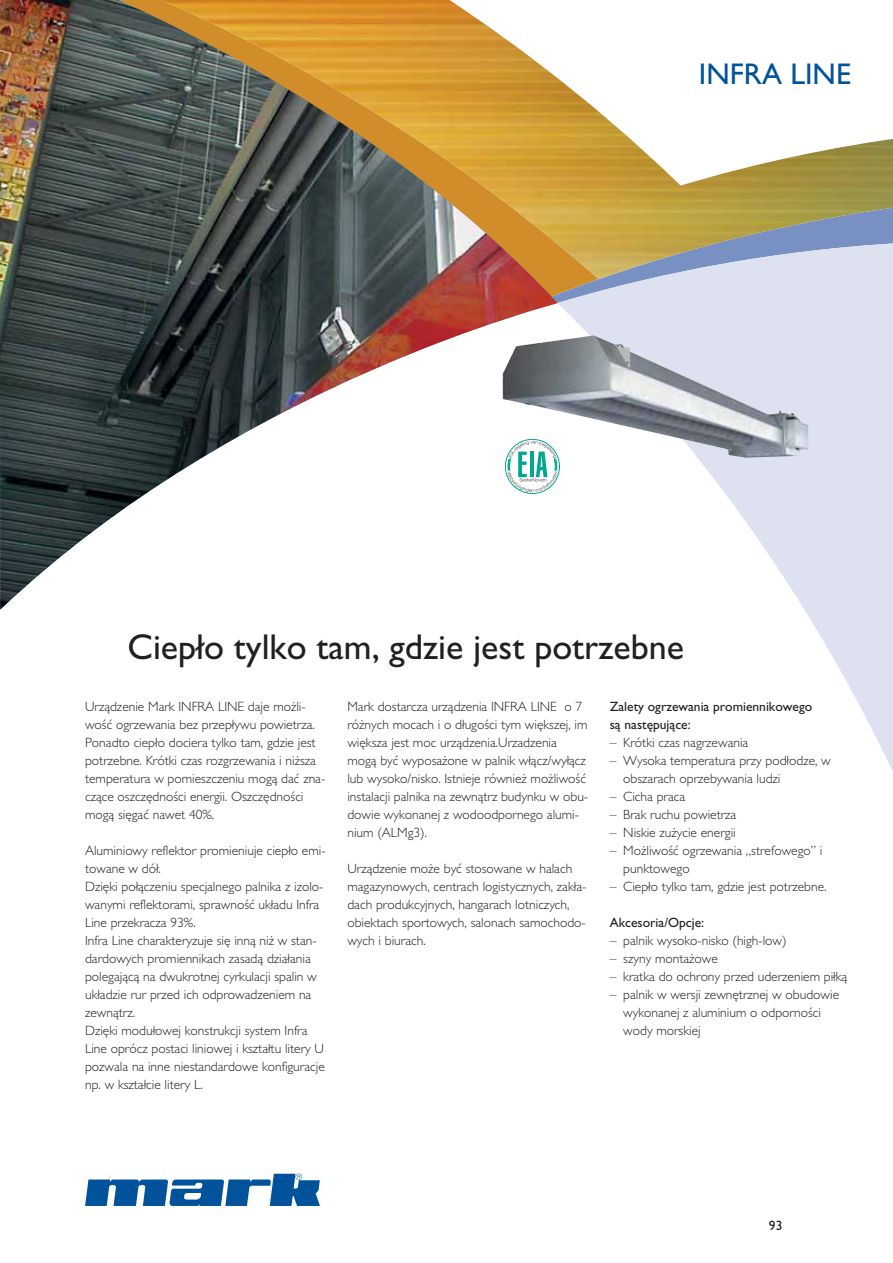
<style>
.page{position:relative;width:893px;height:1263px;background:#fff}
.page>*{position:absolute;margin:0;border:0;box-sizing:border-box;transform-origin:0 0}
.t1{font:36px "Gill Sans CELT";color:#231f20}
.t2{font:30px "Gill Sans CELT";color:#00539a}
.t3{font:300 13.5px/18px "Gill Sans CELT";color:#231f20}
.t4{font:13.5px/18px "Gill Sans CELT";color:#231f20}
</style>
<div class="page">
<svg style="left:558px;top:279px;width:334px;height:491px"></svg>
<img style="left:558px;top:78px;width:334px;height:201px">
<img style="left:0;top:0;width:558px;height:610px">
<svg style="left:85px;top:1174px;width:235px;height:32px"></svg>
<img style="left:502px;top:335px;width:306px;height:123px">
<div style="left:505px;top:439px;width:54px;height:55px;border:1px solid #00a890;border-radius:50%"></div>
<svg style="left:507px;top:441px;width:50px;height:51px"></svg>
<h2 class="t2" style="left:699px;top:64px;width:154px">INFRA LINE</h2>
<h1 class="t1" style="left:128px;top:634px;width:557px">Ciepło tylko tam, gdzie jest potrzebne</h1>
<p class="t3" style="left:85px;top:699px;width:242px">Urządzenie Mark INFRA LINE daje możli&shy;wość ogrzewania bez przepływu powietrza.<br>Ponadto ciepło dociera tylko tam, gdzie jest potrzebne. Krótki czas rozgrzewania i niższa temperatura w pomieszczeniu mogą dać zna&shy;czące oszczędności energii. Oszczędności mogą sięgać nawet 40%.</p>
<p class="t3" style="left:85px;top:843px;width:242px">Aluminiowy reflektor promieniuje ciepło emi&shy;towane w dół.<br>Dzięki połączeniu specjalnego palnika z izolo&shy;wanymi reflektorami, sprawność układu Infra Line przekracza 93%.<br>Infra Line charakteryzuje się inną niż w stan&shy;dardowych promiennikach zasadą działania polegającą na dwukrotnej cyrkulacji spalin w układzie rur przed ich odprowadzeniem na zewnątrz.<br>Dzięki modułowej konstrukcji system Infra Line oprócz postaci liniowej i kształtu litery U pozwala na inne niestandardowe konfiguracje np. w kształcie litery L.</p>
<p class="t3" style="left:347px;top:699px;width:242px">Mark dostarcza urządzenia INFRA LINE o 7 różnych mocach i o długości tym większej, im większa jest moc urządzenia.Urzadzenia mogą być wyposażone w palnik włącz/wyłącz lub wysoko/nisko. Istnieje również możliwość instalacji palnika na zewnątrz budynku w obu&shy;dowie wykonanej z wodoodpornego alumi&shy;nium (ALMg3).</p>
<p class="t3" style="left:347px;top:861px;width:240px">Urządzenie może być stosowane w halach magazynowych, centrach logistycznych, zakła&shy;dach produkcyjnych, hangarach lotniczych, obiektach sportowych, salonach samochodo&shy;wych i biurach.</p>
<p class="t4" style="left:609px;top:699px;width:204px">Zalety ogrzewania promiennikowego są następujące:</p>
<p class="t3" style="left:609px;top:735px;width:140px">– Krótki czas nagrzewania</p>
<p class="t3" style="left:623px;top:753px;width:209px;text-indent:-14px">– Wysoka temperatura przy podłodze, w obszarach oprzebywania ludzi</p>
<p class="t3" style="left:609px;top:789px;width:77px">– Cicha praca</p>
<p class="t3" style="left:609px;top:807px;width:128px">– Brak ruchu powietrza</p>
<p class="t3" style="left:609px;top:825px;width:127px">– Niskie zużycie energii</p>
<p class="t3" style="left:623px;top:843px;width:200px;text-indent:-14px">– Możliwość ogrzewania „strefowego” i punktowego</p>
<p class="t3" style="left:609px;top:879px;width:218px">– Ciepło tylko tam, gdzie jest potrzebne.</p>
<p class="t4" style="left:609px;top:915px;width:96px">Akcesoria/Opcje:</p>
<p class="t3" style="left:609px;top:933px;width:178px">– palnik wysoko-nisko (high-low)</p>
<p class="t3" style="left:609px;top:951px;width:110px">– szyny montażowe</p>
<p class="t3" style="left:609px;top:969px;width:239px">– kratka do ochrony przed uderzeniem piłką</p>
<p class="t3" style="left:623px;top:987px;width:217px;text-indent:-14px">– palnik w wersji zewnętrznej w obudowie wykonanej z aluminium o odporności wody morskiej</p>
<p class="t4" style="left:769px;top:1217px;width:15px">93</p>
</div>
